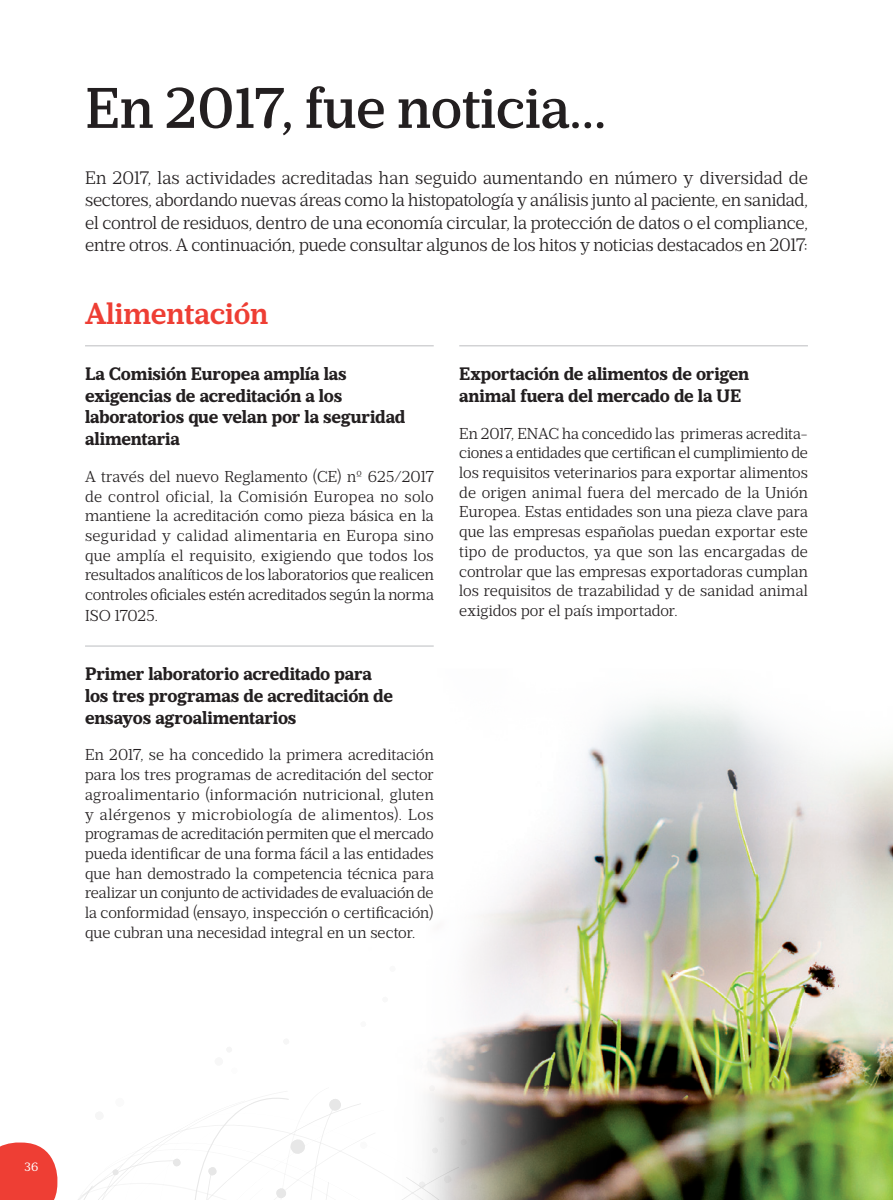
<style>
.page{position:relative;width:893px;height:1200px;background:#fff}
.page>*{position:absolute;margin:0;border:0;box-sizing:border-box;transform-origin:0 0}
.t1{font:500 57px "Prumo Slab";color:#231f20}
.t2{font:600 30px "Prumo Slab";color:#ee3e34}
.t3{font:300 18px/22.5px "Prumo Slab";letter-spacing:-.01em;color:#231f20;text-align:justify}
.t4{font:700 18px/21.6px "Prumo Slab";letter-spacing:-.01em;color:#231f20}
.t5{font:300 15.75px/19.6px "Prumo Slab";color:#231f20;text-align:justify}
.t6{font:12px "Prumo Slab";color:#fff}
</style>
<div class="page">
<div style="left:214px;top:1056px;width:10px;height:9px;background:#f7f7f7;border-radius:4px"></div>
<div style="left:283px;top:1037px;width:7px;height:7px;background:#f6f6f6;border-radius:3px"></div>
<hr style="left:459px;top:345px;width:349px;height:1px;background:#bcbdc0">
<hr style="left:85px;top:345px;width:349px;height:1px;background:#bcbdc0">
<hr style="left:85px;top:645px;width:349px;height:1px;background:#bcbdc0">
<img style="left:335px;top:645px;width:558px;height:554px">
<svg style="left:0;top:1084px;width:648px;height:115px"></svg>
<h1 class="t1" style="left:85px;top:74px;width:523px">En 2017, fue noticia...</h1>
<p class="t3" style="left:85px;top:166px;width:725px">En 2017, las actividades acreditadas han seguido aumentando en número y diversidad de sectores, abordando nuevas áreas como la histopatología y análisis junto al paciente, en sanidad, el control de residuos, dentro de una economía circular, la protección de datos o el compliance, entre otros. A continuación, puede consultar algunos de los hitos y noticias destacados en 2017:</p>
<h2 class="t2" style="left:85px;top:296px;width:185px">Alimentación</h2>
<p class="t4" style="left:85px;top:364px;width:322px">La Comisión Europea amplía las exigencias de acreditación a los laboratorios que velan por la seguridad alimentaria</p>
<p class="t5" style="left:85px;top:466px;width:350px">A través del nuevo Reglamento (CE) nº 625/2017 de control oficial, la Comisión Europea no solo mantiene la acreditación como pieza básica en la seguridad y calidad alimentaria en Europa sino que amplía el requisito, exigiendo que todos los resultados analíticos de los laboratorios que realicen controles oficiales estén acreditados según la norma ISO 17025.</p>
<p class="t4" style="left:85px;top:664px;width:309px">Primer laboratorio acreditado para los tres programas de acreditación de ensayos agroalimentarios</p>
<p class="t5" style="left:85px;top:745px;width:350px">En 2017, se ha concedido la primera acreditación para los tres programas de acreditación del sector agroalimentario (información nutricional, gluten y alérgenos y microbiología de alimentos). Los programas de acreditación permiten que el mercado pueda identificar de una forma fácil a las entidades que han demostrado la competencia técnica para realizar un conjunto de actividades de evaluación de la conformidad (ensayo, inspección o certificación) que cubran una necesidad integral en un sector.</p>
<p class="t4" style="left:459px;top:364px;width:291px">Exportación de alimentos de origen animal fuera del mercado de la UE</p>
<p class="t5" style="left:459px;top:423px;width:350px">En 2017, ENAC ha concedido las primeras acredita&shy;ciones a entidades que certifican el cumplimiento de los requisitos veterinarios para exportar alimentos de origen animal fuera del mercado de la Unión Europea. Estas entidades son una pieza clave para que las empresas españolas puedan exportar este tipo de productos, ya que son las encargadas de controlar que las empresas exportadoras cumplan los requisitos de trazabilidad y de sanidad animal exigidos por el país importador.</p>
<p class="t6" style="left:25px;top:1159px;width:15px">36</p>
</div>
